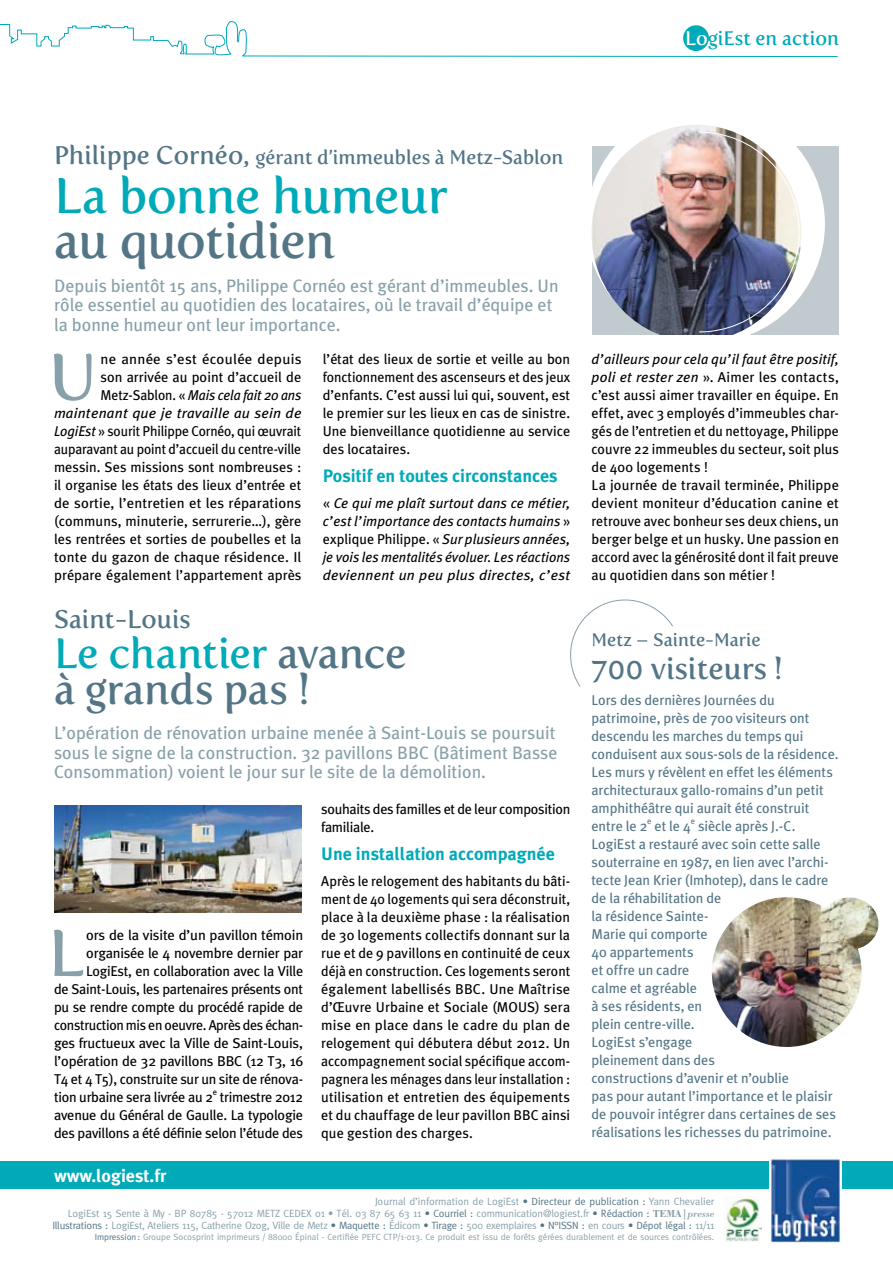
<style>
.page{position:relative;width:893px;height:1263px;background:#fff}
.page>*{position:absolute;margin:0;border:0;box-sizing:border-box;transform-origin:0 0}
.t1{font:65.1px "Fertigo Pro";color:#88a0a9}
.t2{font:49.5px "Fertigo Pro";letter-spacing:-.015em;color:#00aab9}
.t3{font:49.5px "Fertigo Pro";letter-spacing:-.015em;color:#537586}
.t4{font:42px/36px "Fertigo Pro";letter-spacing:-.01em;color:#537586}
.t5{font:30px "Fertigo Pro";color:#537586}
.t6{font:25.5px "Fertigo Pro";color:#537586}
.t7{font:19.5px "Fertigo Pro";color:#537586}
.t8{font:19.5px "Fertigo Pro";color:#00aab9}
.t9{font:18px/19.5px "Meta Plus";color:#88a0a9;text-align:justify}
.t10{font:700 18px "Meta Plus";color:#00aab9}
.t11{font:18px "Fertigo Pro";color:#537586}
.t12{font:700 18px "Meta Plus";color:#fff}
.t13{font:14.25px/18px "Meta Plus";color:#000;text-align:justify}
.t14{font:14.25px/18px "Meta Plus";letter-spacing:-.005em;color:#537586}
.t15{font:14.25px/18px "Meta Plus";color:#000;text-align:right;scale:1.05 1}
.t16{font:14.25px/18px "Meta Plus";letter-spacing:-.02em;color:#000}
.t17{font:italic 14.25px/18px "Meta Plus";letter-spacing:.015em;color:#000;text-align:justify}
.t18{font:14.25px "Meta Plus";letter-spacing:-.025em;color:#000}
.t19{font:10.5px/12px "Meta";letter-spacing:-.01em;color:#88a0a9;text-align:right}
.t20{font:9px "Meta";color:#88a0a9}
.t21{font:8.55px "Meta Plus";color:#537586}
.t22{font:8.55px "Meta Plus";color:#000}
.s1{color:#fff}
.s2{font-size:25.5px}
.s3{font-style:italic}
.s4{font-style:normal}
.s5{color:#00aab9}
.s6{color:#537586}
.s7{font-family:"Bodoni Std";font-weight:700}
.s8{font-family:"Bodoni Std";font-style:italic}
</style>
<div class="page">
<svg style="left:0;top:21px;width:838px;height:37px"></svg>
<div style="left:0;top:1161px;width:893px;height:28px;background:#00aab9"></div>
<img style="left:769px;top:1157px;width:73px;height:86px">
<img style="left:725px;top:1196px;width:36px;height:46px">
<div style="left:683px;top:25px;width:26px;height:26px;background:#00aab9;border-radius:50%"></div>
<div style="left:592px;top:146px;width:247px;height:188px;background:#c1cbcf"></div>
<div style="left:586px;top:104px;width:239px;height:239px;background:#fff;border-radius:50%"></div>
<svg style="left:570px;top:599px;width:103px;height:88px"></svg>
<img style="left:54px;top:805px;width:247px;height:107px">
<img style="left:591px;top:125px;width:210px;height:210px">
<img style="left:699px;top:132px;width:101px;height:200px">
<img style="left:712px;top:897px;width:149px;height:150px;border-radius:75px">
<img style="left:820px;top:897px;width:58px;height:53px">
<h3 class="t8" style="left:685px;top:27px;width:155px"><span class="s1">Lo</span>giEst en action</h3>
<h3 class="t7" style="left:54px;top:146px;width:511px"><span class="s2">Philippe Cornéo,</span> gérant d’immeubles à Metz-Sablon</h3>
<h2 class="t2" style="left:54px;top:167px;width:395px">La bonne humeur</h2>
<h2 class="t3" style="left:54px;top:212px;width:283px">au quotidien</h2>
<p class="t9" style="left:54px;top:276px;width:506px;text-align:left">Depuis bientôt 15 ans, Philippe Cornéo est gérant d’immeubles. Un rôle essentiel au quotidien des locataires, où le travail d’équipe et la bonne humeur ont leur importance.</p>
<h1 class="t1" style="left:49px;top:339px;width:50px">U</h1>
<p class="t15" style="left:54px;top:350px;width:237px">ne année s’est écoulée depuis<br>son arrivée au point d’accueil de Metz-Sablon. « <span class="s3">Mais cela fait 20 ans maintenant que je travaille au sein de LogiEst</span> » sourit Philippe Cornéo, qui œuvrait auparavant au point d’accueil du centre-ville messin. Ses missions sont nombreuses : il organise les états des lieux d’entrée et de sortie, l’entretien et les réparations (communs, minuterie, serrurerie…), gère les rentrées et sorties de poubelles et la tonte du gazon de chaque résidence. Il prépare également l’appartement après</p>
<p class="t13" style="left:323px;top:350px;width:249px">l’état des lieux de sortie et veille au bon fonctionnement des ascenseurs et des jeux d’enfants. C’est aussi lui qui, souvent, est le premier sur les lieux en cas de sinistre.<br>Une bienveillance quotidienne au service des locataires.</p>
<p class="t10" style="left:323px;top:465px;width:236px">Positif en toutes circonstances</p>
<p class="t17" style="left:323px;top:494px;width:249px"><span class="s4">«</span> Ce qui me plaît surtout dans ce métier, c’est l’importance des contacts humains <span class="s4">» explique Philippe. «</span> Sur plusieurs années, je vois les mentalités évoluer. Les réactions deviennent un peu plus directes, c’est</p>
<h3 class="t6" style="left:54px;top:604px;width:138px">Saint-Louis</h3>
<h3 class="t4" style="left:54px;top:635px;width:354px"><span class="s5">Le chantier</span> avance à grands pas !</h3>
<p class="t9" style="left:54px;top:723px;width:505px">L’opération de rénovation urbaine menée à Saint-Louis se poursuit sous le signe de la construction. 32 pavillons BBC (Bâtiment Basse Consommation) voient le jour sur le site de la démolition.</p>
<h1 class="t1" style="left:48px;top:915px;width:38px">L</h1>
<p class="t13" style="left:86px;top:926px;width:219px">ors de la visite d’un pavillon témoin</p>
<p class="t13" style="left:86px;top:944px;width:218px">organisée le 4 novembre dernier par</p>
<p class="t16" style="left:86px;top:962px;width:219px">LogiEst, en collaboration avec la Ville</p>
<p class="t16" style="left:54px;top:980px;width:251px">de Saint-Louis, les partenaires présents ont</p>
<p class="t16" style="left:54px;top:998px;width:251px">pu se rendre compte du procédé rapide de</p>
<p class="t18" style="left:54px;top:1017px;width:251px">construction mis en oeuvre. Après des échan-</p>
<p class="t13" style="left:54px;top:1034px;width:250px">ges fructueux avec la Ville de Saint-Louis,</p>
<p class="t13" style="left:54px;top:1052px;width:251px">l’opération de 32 pavillons BBC (12 T3, 16</p>
<p class="t16" style="left:54px;top:1070px;width:251px">T4 et 4 T5), construite sur un site de rénova-</p>
<p class="t16" style="left:54px;top:1088px;width:161px">tion urbaine sera livrée au 2</p>
<p class="t22" style="left:213px;top:1087px;width:6px">e</p>
<p class="t13" style="left:54px;top:1088px;width:251px;text-indent:166px">trimestre 2012 avenue du Général de Gaulle. La typologie des pavillons a été définie selon l’étude des</p>
<p class="t12" style="left:54px;top:1165px;width:114px">www.logiest.fr</p>
<p class="t16" style="left:321px;top:800px;width:251px">souhaits des familles et de leur composition familiale.</p>
<p class="t10" style="left:321px;top:843px;width:235px">Une installation accompagnée</p>
<p class="t13" style="left:321px;top:872px;width:251px">Après le relogement des habitants du bâti&shy;ment de 40 logements qui sera déconstruit, place à la deuxième phase : la réalisation de 30 logements collectifs donnant sur la rue et de 9 pavillons en continuité de ceux déjà en construction. Ces logements seront également labellisés BBC. Une Maîtrise d’Œuvre Urbaine et Sociale (MOUS) sera mise en place dans le cadre du plan de relogement qui débutera début 2012. Un accompagnement social spécifique accom&shy;pagnera les ménages dans leur installation : utilisation et entretien des équipements et du chauffage de leur pavillon BBC ainsi que gestion des charges.</p>
<p class="t13" style="left:591px;top:350px;width:249px;text-align:left"><span class="s3">d’ailleurs pour cela qu’il faut être positif, poli et rester zen</span> ». Aimer les contacts, c’est aussi aimer travailler en équipe. En effet, avec 3 employés d’immeubles char&shy;gés de l’entretien et du nettoyage, Philippe couvre 22 immeubles du secteur, soit plus de 400 logements !<br>La journée de travail terminée, Philippe devient moniteur d’éducation canine et retrouve avec bonheur ses deux chiens, un berger belge et un husky. Une passion en accord avec la générosité dont il fait preuve au quotidien dans son métier !</p>
<p class="t11" style="left:591px;top:629px;width:171px">Metz – Sainte-Marie</p>
<h3 class="t5" style="left:591px;top:651px;width:193px">700 visiteurs !</h3>
<p class="t14" style="left:591px;top:691px;width:249px">Lors des dernières Journées du patrimoine, près de 700 visiteurs ont descendu les marches du temps qui conduisent aux sous-sols de la résidence.<br>Les murs y révèlent en effet les éléments architecturaux gallo-romains d’un petit amphithéâtre qui aurait été construit entre le 2</p>
<p class="t21" style="left:647px;top:816px;width:6px">e</p>
<p class="t14" style="left:654px;top:817px;width:38px">et le 4</p>
<p class="t21" style="left:691px;top:816px;width:6px">e</p>
<p class="t14" style="left:591px;top:817px;width:246px;text-indent:106px">siècle après J.-C.<br>LogiEst a restauré avec soin cette salle souterraine en 1987, en lien avec l’archi&shy;tecte Jean Krier (Imhotep), dans le cadre de la réhabilitation de<br>la résidence Sainte-<br>Marie qui comporte<br>40 appartements<br>et offre un cadre<br>calme et agréable<br>à ses résidents, en<br>plein centre-ville.<br>LogiEst s’engage<br>pleinement dans des<br>constructions d’avenir et n’oublie<br>pas pour autant l’importance et le plaisir de pouvoir intégrer dans certaines de ses réalisations les richesses du patrimoine.</p>
<p class="t19" style="left:52px;top:1195px;width:663px">Journal d’information de LogiEst <span class="s6">• Directeur de publication :</span> Yann Chevalier<br>LogiEst 15 Sente à My - BP 80785 - 57012 METZ CEDEX 01 • Tél. 03 87 65 63 11 <span class="s6">• Courriel :</span> communication@logiest.fr <span class="s6">• Rédaction :</span> <span class="s7">TEMA|</span><span class="s8">presse<br></span><span class="s6">Illustrations :</span> LogiEst, Ateliers 115, Catherine Ozog, Ville de Metz <span class="s6">• Maquette :</span> Édicom <span class="s6">• Tirage :</span> 500 exemplaires <span class="s6">• N°ISSN :</span> en cours <span class="s6">• Dépot légal :</span> 11/11</p>
<p class="t20" style="left:95px;top:1231px;width:621px"><span class="s6">Impression:</span> Groupe Socosprint imprimeurs / 88000 Épinal - Certifiée PEFC CTP/1-013. Ce produit est issu de forêts gérées durablement et de sources contrôlées.</p>
</div>
